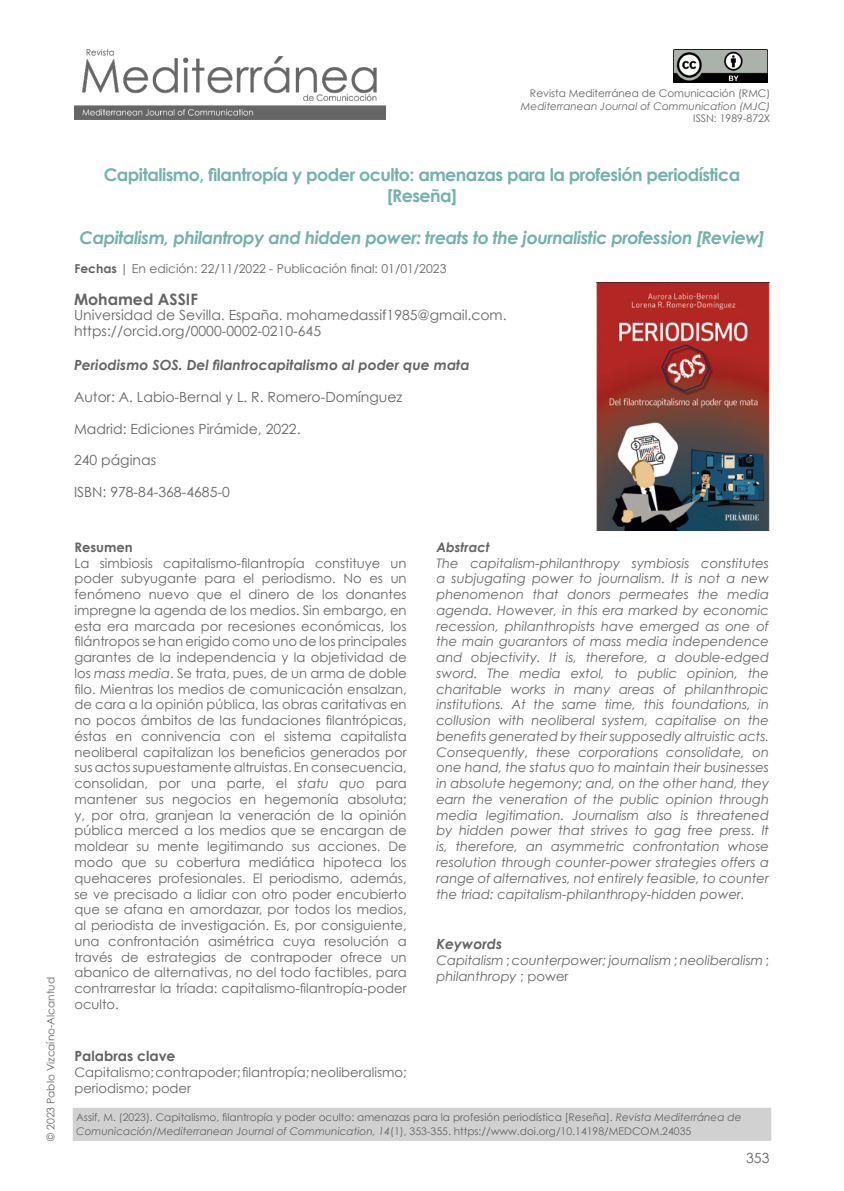
<style>
.page{position:relative;width:844px;height:1191px;background:#fff}
.page>*{position:absolute;margin:0;border:0;box-sizing:border-box;transform-origin:0 0}
.Título_artículo_ESPA{font:700 17.5px/21px "Century Gothic";letter-spacing:-.03em;color:#73b2aa;text-align:center}
.Título_artículo_ESPA-2{font:italic 700 17.5px "Century Gothic";letter-spacing:-.03em;color:#73b2aa}
.Autor_1{font:700 15.75px "Century Gothic";color:#646463}
.Cuerpo_Artículo{font:14px "Century Gothic";color:#646463}
.Resumen_CUERPO{font:14px "Century Gothic";color:#646463}
.Cuerpo_Artículo-2{font:italic 700 14px "Century Gothic";color:#646463}
.Palabras_Clave_TÍTUL{font:700 14px "Century Gothic";color:#646463}
.Palabras_Clave_TÍTUL-2{font:italic 700 14px "Century Gothic";color:#646463}
.Resumen_CUERPO-2{font:13.12px/15.8px "Century Gothic";color:#646463;text-align:justify}
.Resumen_CUERPO-3{font:italic 13.12px/15.8px "Century Gothic";color:#646463;text-align:justify}
.Resumen_CUERPO-4{font:italic 700 13.12px "Century Gothic";color:#646463}
.Resumen_CUERPO-5{font:700 13.12px "Century Gothic";color:#646463}
.Fechas{font:12.25px "Century Gothic";color:#646463}
.Pie{font:10.5px/14px "Century Gothic";color:#646463}
.t1{font:italic 10.5px "Century Gothic";color:#646463}
.Autores_lateral{font:10.5px "Century Gothic";color:#646463}
.s1{font-weight:700}
.s2{font-style:italic}
.s3{font-style:normal}
</style>
<div class="page">
<img style="left:74px;top:50px;width:312px;height:69px">
<img style="left:673px;top:50px;width:93px;height:32px">
<div style="left:74px;top:1109px;width:695px;height:30px;background:#d1d1d1"></div>
<div style="left:73px;top:1107px;width:698px;height:33px;border:4px solid #d1d1d1"></div>
<img style="left:596px;top:283px;width:172px;height:248px">
<p class="Autores_lateral" style="left:44px;top:1140px;width:165px;rotate:-90deg">© 2023 Pablo Vizcaíno-Alcantud</p>
<p class="Pie" style="left:530px;top:86px;width:242px">Revista Mediterránea de Comunicación (RMC)</p>
<p class="t1" style="left:520px;top:100px;width:251px">Mediterranean Journal of Communication (MJC)</p>
<p class="Pie" style="left:693px;top:111px;width:79px">ISSN: 1989-872X</p>
<p class="Título_artículo_ESPA" style="left:104px;top:163px;width:637px">Capitalismo, filantropía y poder oculto: amenazas para la profesión periodística [Reseña]</p>
<p class="Título_artículo_ESPA-2" style="left:79px;top:226px;width:686px">Capitalism, philantropy and hidden power: treats to the journalistic profession [Review]</p>
<p class="Fechas" style="left:74px;top:261px;width:373px"><span class="s1">Fechas</span> | En edición: 22/11/2022 - Publicación final: 01/01/2023</p>
<p class="Autor_1" style="left:74px;top:289px;width:125px">Mohamed ASSIF</p>
<p class="Resumen_CUERPO" style="left:74px;top:307px;width:434px">Universidad de Sevilla. España. mohamedassif1985@gmail.com.</p>
<p class="Resumen_CUERPO" style="left:74px;top:322px;width:248px">https://orcid.org/0000-0002-0210-645</p>
<p class="Cuerpo_Artículo-2" style="left:74px;top:356px;width:397px">Periodismo SOS. Del filantrocapitalismo al poder que mata</p>
<p class="Cuerpo_Artículo" style="left:74px;top:388px;width:330px">Autor: A. Labio-Bernal y L. R. Romero-Domínguez</p>
<p class="Cuerpo_Artículo" style="left:74px;top:420px;width:228px">Madrid: Ediciones Pirámide, 2022.</p>
<p class="Cuerpo_Artículo" style="left:74px;top:452px;width:84px">240 páginas</p>
<p class="Cuerpo_Artículo" style="left:74px;top:483px;width:157px">ISBN: 978-84-368-4685-0</p>
<p class="Resumen_CUERPO-5" style="left:74px;top:539px;width:60px">Resumen</p>
<p class="Resumen_CUERPO-2" style="left:74px;top:555px;width:333px">La simbiosis capitalismo-filantropía constituye un poder subyugante para el periodismo. No es un fenómeno nuevo que el dinero de los donantes impregne la agenda de los medios. Sin embargo, en esta era marcada por recesiones económicas, los filántropos se han erigido como uno de los principales garantes de la independencia y la objetividad de los <span class="s2">mass media</span>. Se trata, pues, de un arma de doble filo. Mientras los medios de comunicación ensalzan, de cara a la opinión pública, las obras caritativas en no pocos ámbitos de las fundaciones filantrópicas, éstas en connivencia con el sistema capitalista neoliberal capitalizan los beneficios generados por sus actos supuestamente altruistas. En consecuencia, consolidan, por una parte, el <span class="s2">statu quo</span> para mantener sus negocios en hegemonía absoluta; y, por otra, granjean la veneración de la opinión pública merced a los medios que se encargan de moldear su mente legitimando sus acciones. De modo que su cobertura mediática hipoteca los quehaceres profesionales. El periodismo, además, se ve precisado a lidiar con otro poder encubierto que se afana en amordazar, por todos los medios, al periodista de investigación. Es, por consiguiente, una confrontación asimétrica cuya resolución a través de estrategias de contrapoder ofrece un abanico de alternativas, no del todo factibles, para contrarrestar la tríada: capitalismo-filantropía-poder oculto.</p>
<p class="Palabras_Clave_TÍTUL" style="left:74px;top:1047px;width:103px">Palabras clave</p>
<p class="Resumen_CUERPO-2" style="left:74px;top:1064px;width:333px">Capitalismo; contrapoder; filantropía; neoliberalismo; periodismo; poder</p>
<p class="Resumen_CUERPO-4" style="left:436px;top:538px;width:55px">Abstract</p>
<p class="Resumen_CUERPO-3" style="left:436px;top:555px;width:334px">The capitalism-philanthropy symbiosis constitutes a subjugating power to journalism. It is not a new phenomenon that donors permeates the media agenda. However, in this era marked by economic recession, philanthropists have emerged as one of the main guarantors of mass media independence and objectivity. It is, therefore, a double-edged sword. The media extol, to public opinion, the charitable works in many areas of philanthropic institutions. At the same time, this foundations, in collusion with neoliberal system, capitalise on the benefits generated by their supposedly altruistic acts.<br>Consequently, these corporations consolidate, on one hand, the status quo to maintain their businesses in absolute hegemony; and, on the other hand, they earn the veneration of the public opinion through media legitimation. Journalism also is threatened by hidden power that strives to gag free press. It is, therefore, an asymmetric confrontation whose resolution through counter-power strategies offers a range of alternatives, not entirely feasible, to counter the triad: capitalism-philanthropy-hidden power.</p>
<p class="Palabras_Clave_TÍTUL-2" style="left:436px;top:935px;width:67px">Keywords</p>
<p class="Resumen_CUERPO-3" style="left:436px;top:952px;width:334px">Capitalism <span class="s3">;</span> counterpower; journalism <span class="s3">;</span> neoliberalism <span class="s3">; </span>philanthropy <span class="s3">; power</span></p>
<p class="Pie" style="left:76px;top:1110px;width:666px">Assif, M. (2023). Capitalismo, filantropía y poder oculto: amenazas para la profesión periodística [Reseña]. <span class="s2">Revista Mediterránea de<br>Comunicación/Mediterranean Journal of Communication, 14</span>(1), 353-355. https://www.doi.org/10.14198/MEDCOM.24035</p>
<p class="Resumen_CUERPO" style="left:746px;top:1149px;width:25px">353</p>
</div>
